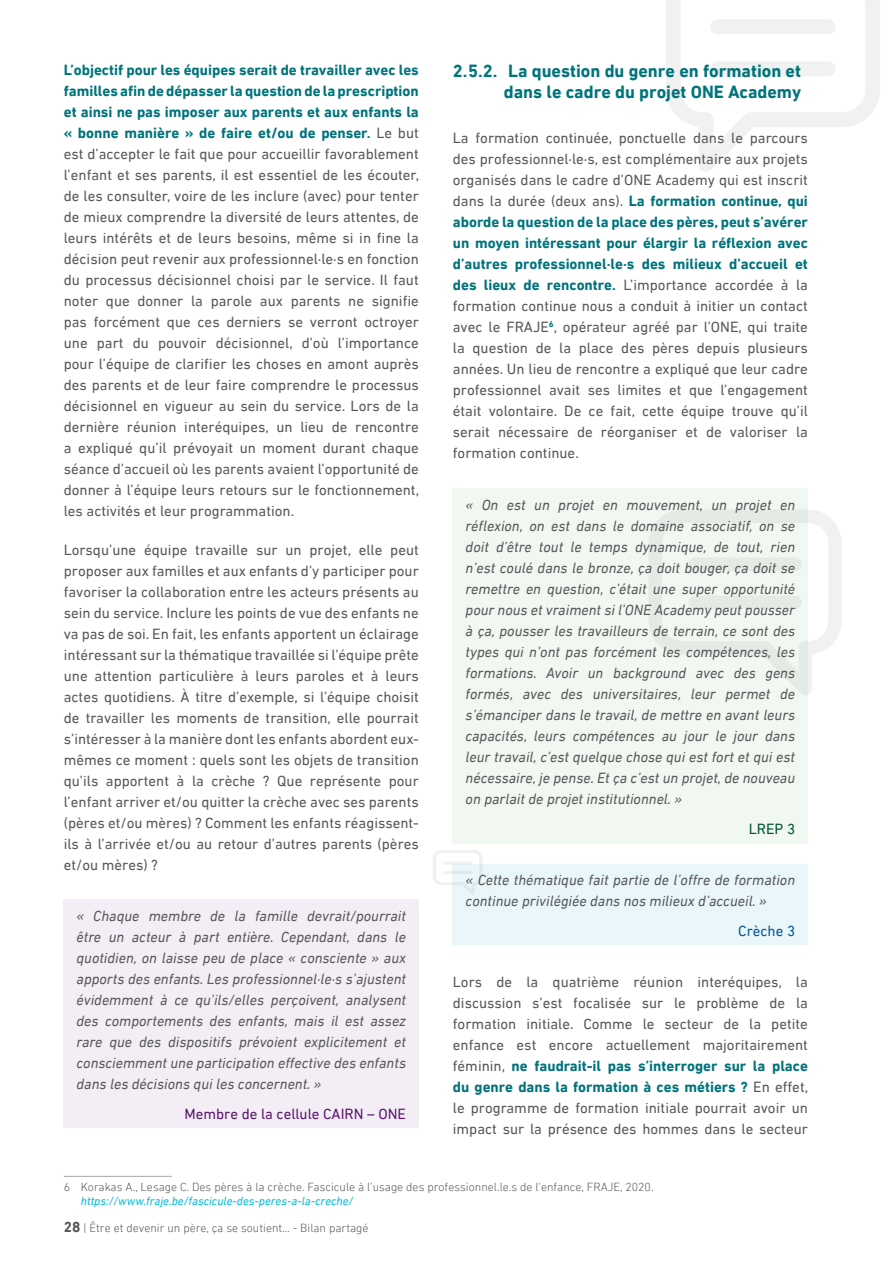
<style>
.page{position:relative;width:893px;height:1263px;background:#fff}
.page>*{position:absolute;margin:0;border:0;box-sizing:border-box;transform-origin:0 0}
.Titre_H3_bis_Lagon{font:700 18px/21px "DIN Next LT Pro";color:#00747b;text-align:right}
.Texte{font:15px/21px "DIN Next LT Pro";color:#57585a;text-align:justify}
.Texte_idée{font:italic 15px/21px "DIN Next LT Pro";color:#57585a;text-align:justify}
.Texte_idée-2{font:15px "DIN Next LT Pro";color:#5a166b}
.Texte_idée-3{font:15px "DIN Next LT Pro";color:#0a5694}
.Texte_idée-4{font:15px "DIN Next LT Pro";color:#015436}
.Note_de_bas_de_page{font:300 12px "DIN Next LT Pro";color:#57585a}
.Note_de_bas_de_page-2{font:italic 12px "DIN Next LT Pro";color:#07bbda}
.s1{font-weight:700;color:#00747b}
.s2{font-weight:700;font-size:15px}
</style>
<div class="page">
<div style="left:64px;top:899px;width:355px;height:228px;background:#f3eef5"></div>
<svg style="left:666px;top:0;width:214px;height:172px"></svg>
<div style="left:710px;top:19px;width:126px;height:15px;background:#f1f1f2;border-radius:8px"></div>
<div style="left:710px;top:61px;width:126px;height:15px;background:#f1f1f2;border-radius:8px"></div>
<div style="left:453px;top:488px;width:355px;height:355px;background:#f0f8f1"></div>
<svg style="left:649px;top:510px;width:193px;height:185px"></svg>
<div style="left:688px;top:557px;width:114px;height:14px;background:#e4ebe5;border-radius:7px"></div>
<div style="left:688px;top:595px;width:114px;height:14px;background:#e4ebe5;border-radius:7px"></div>
<div style="left:453px;top:865px;width:355px;height:80px;background:#e9f7fa"></div>
<svg style="left:433px;top:850px;width:50px;height:45px"></svg>
<svg style="left:443px;top:861px;width:29px;height:4px"></svg>
<hr style="left:443px;top:871px;width:29px;height:3px;background:#57585a;border-radius:2px">
<hr style="left:64px;top:1176px;width:108px;height:1px;background:#a8a9ad">
<p class="Texte" style="left:64px;top:59px;width:357px"><span class="s1">L’objectif pour les équipes serait de travailler avec les familles afin de dépasser la question de la prescription et ainsi ne pas imposer aux parents et aux enfants la « bonne manière » de faire et/ou de penser.</span> Le but est d’accepter le fait que pour accueillir favorablement l’enfant et ses parents, il est essentiel de les écouter, de les consulter, voire de les inclure (avec) pour tenter de mieux comprendre la diversité de leurs attentes, de leurs intérêts et de leurs besoins, même si in fine la décision peut revenir aux professionnel·le·s en fonction du processus décisionnel choisi par le service. Il faut noter que donner la parole aux parents ne signifie pas forcément que ces derniers se verront octroyer une part du pouvoir décisionnel, d’où l’importance pour l’équipe de clarifier les choses en amont auprès des parents et de leur faire comprendre le processus décisionnel en vigueur au sein du service. Lors de la dernière réunion interéquipes, un lieu de rencontre a expliqué qu’il prévoyait un moment durant chaque séance d’accueil où les parents avaient l’opportunité de donner à l’équipe leurs retours sur le fonctionnement, les activités et leur programmation.</p>
<p class="Texte" style="left:64px;top:539px;width:357px">Lorsqu’une équipe travaille sur un projet, elle peut proposer aux familles et aux enfants d’y participer pour favoriser la collaboration entre les acteurs présents au sein du service. Inclure les points de vue des enfants ne va pas de soi. En fait, les enfants apportent un éclairage intéressant sur la thématique travaillée si l’équipe prête une attention particulière à leurs paroles et à leurs actes quotidiens. À titre d’exemple, si l’équipe choisit de travailler les moments de transition, elle pourrait s’intéresser à la manière dont les enfants abordent eux&shy;mêmes ce moment : quels sont les objets de transition qu’ils apportent à la crèche ? Que représente pour l’enfant arriver et/ou quitter la crèche avec ses parents (pères et/ou mères) ? Comment les enfants réagissent&shy;ils à l’arrivée et/ou au retour d’autres parents (pères et/ou mères) ?</p>
<p class="Texte_idée" style="left:77px;top:906px;width:331px">« Chaque membre de la famille devrait/pourrait être un acteur à part entière. Cependant, dans le quotidien, on laisse peu de place « consciente » aux apports des enfants. Les professionnel·le·s s’ajustent évidemment à ce qu’ils/elles perçoivent, analysent des comportements des enfants, mais il est assez rare que des dispositifs prévoient explicitement et consciemment une participation effective des enfants dans les décisions qui les concernent. »</p>
<p class="Texte_idée-2" style="left:184px;top:1106px;width:223px">Membre de la cellule CAIRN – ONE</p>
<h3 class="Titre_H3_bis_Lagon" style="left:453px;top:61px;width:350px">2.5.2. La question du genre en formation et dans le cadre du projet ONE Academy</h3>
<p class="Texte" style="left:453px;top:127px;width:357px">La formation continuée, ponctuelle dans le parcours des professionnel·le·s, est complémentaire aux projets organisés dans le cadre d’ONE Academy qui est inscrit dans la durée (deux ans). <span class="s1">La formation continue, qui aborde la question de la place des pères, peut s’avérer un moyen intéressant pour élargir la réflexion avec d’autres professionnel·le·s des milieux d’accueil et des lieux de rencontre.</span> L’importance accordée à la formation continue nous a conduit à initier un contact avec le FRAJE<sup>6</sup>, opérateur agréé par l’ONE, qui traite la question de la place des pères depuis plusieurs années. Un lieu de rencontre a expliqué que leur cadre professionnel avait ses limites et que l’engagement était volontaire. De ce fait, cette équipe trouve qu’il serait nécessaire de réorganiser et de valoriser la formation continue.</p>
<p class="Texte_idée" style="left:466px;top:494px;width:331px">« On est un projet en mouvement, un projet en réflexion, on est dans le domaine associatif, on se doit d’être tout le temps dynamique, de tout, rien n’est coulé dans le bronze, ça doit bouger, ça doit se remettre en question, c’était une super opportunité pour nous et vraiment si l’ONE Academy peut pousser à ça, pousser les travailleurs de terrain, ce sont des types qui n’ont pas forcément les compétences, les formations. Avoir un background avec des gens formés, avec des universitaires, leur permet de s’émanciper dans le travail, de mettre en avant leurs capacités, leurs compétences au jour le jour dans leur travail, c’est quelque chose qui est fort et qui est nécessaire, je pense. Et ça c’est un projet, de nouveau on parlait de projet institutionnel. »</p>
<p class="Texte_idée-4" style="left:749px;top:820px;width:48px">LREP 3</p>
<p class="Texte_idée" style="left:466px;top:869px;width:331px">« Cette thématique fait partie de l’offre de formation continue privilégiée dans nos milieux d’accueil. »</p>
<p class="Texte_idée-3" style="left:738px;top:922px;width:58px">Crèche 3</p>
<p class="Texte" style="left:453px;top:971px;width:357px">Lors de la quatrième réunion interéquipes, la discussion s’est focalisée sur le problème de la formation initiale. Comme le secteur de la petite enfance est encore actuellement majoritairement féminin, <span class="s1">ne faudrait-il pas s’interroger sur la place du genre dans la formation à ces métiers ?</span> En effet, le programme de formation initiale pourrait avoir un impact sur la présence des hommes dans le secteur</p>
<p class="Note_de_bas_de_page" style="left:64px;top:1180px;width:590px">6 Korakas A., Lesage C. Des pères à la crèche. Fascicule à l’usage des professionnel.le.s de l’enfance, FRAJE, 2020.</p>
<p class="Note_de_bas_de_page-2" style="left:81px;top:1194px;width:274px">https://www.fraje.be/fascicule-des-peres-a-la-creche/</p>
<p class="Note_de_bas_de_page" style="left:64px;top:1221px;width:306px"><span class="s2">28</span> | Être et devenir un père, ça se soutient… - Bilan partagé</p>
</div>
